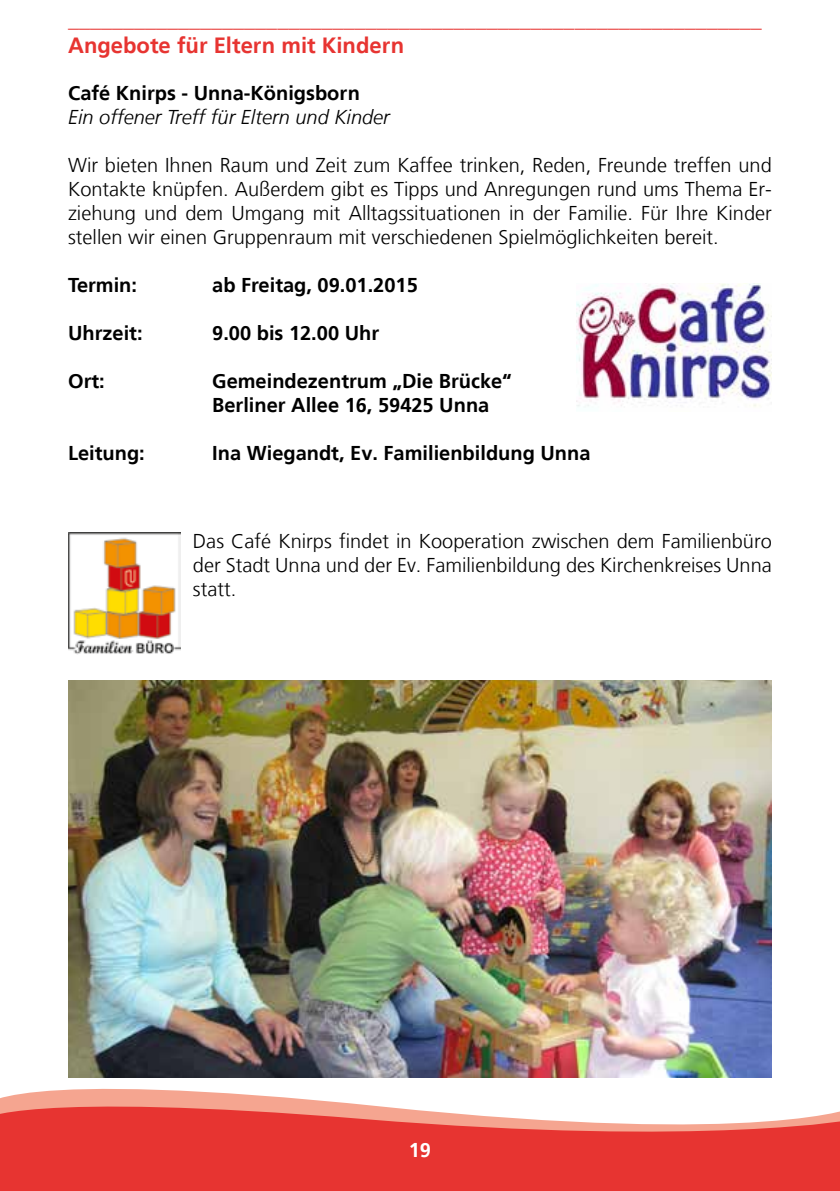
<style>
.page{position:relative;width:840px;height:1191px;background:#fff}
.page>*{position:absolute;margin:0;border:0;box-sizing:border-box;transform-origin:0 0}
.t1{font:700 22px/26.4px "Frutiger LT";color:#e73431}
.t2{font:300 20px/24px "Frutiger LT";color:#000;text-align:justify}
.t3{font:700 20px/24px "Frutiger LT";color:#000}
.t4{font:italic 300 20px "Frutiger LT";color:#000}
.t5{font:700 20px "Frutiger LT";color:#fff}
</style>
<div class="page">
<svg style="left:48px;top:1066px;width:724px;height:25px"></svg>
<svg style="left:0;top:1091px;width:839px;height:100px;fill:#e73431"></svg>
<img style="left:576px;top:283px;width:195px;height:124px">
<img style="left:68px;top:532px;width:112px;height:123px">
<img style="left:68px;top:680px;width:703px;height:397px">
<p class="t1" style="left:68px;top:6px;width:694px">_______________________________________________________________<br>Angebote für Eltern mit Kindern</p>
<p class="t3" style="left:68px;top:81px;width:293px">Café Knirps - Unna-Königsborn</p>
<p class="t4" style="left:68px;top:106px;width:323px">Ein offener Treff für Eltern und Kinder</p>
<p class="t2" style="left:68px;top:153px;width:705px">Wir bieten Ihnen Raum und Zeit zum Kaffee trinken, Reden, Freunde treffen und Kontakte knüpfen. Außerdem gibt es Tipps und Anregungen rund ums Thema Er&shy;ziehung und dem Umgang mit Alltagssituationen in der Familie. Für Ihre Kinder stellen wir einen Gruppenraum mit verschiedenen Spielmöglichkeiten bereit.</p>
<p class="t3" style="left:68px;top:273px;width:70px">Termin:</p>
<p class="t3" style="left:212px;top:273px;width:207px">ab Freitag, 09.01.2015</p>
<p class="t3" style="left:68px;top:321px;width:76px">Uhrzeit:</p>
<p class="t3" style="left:212px;top:321px;width:168px">9.00 bis 12.00 Uhr</p>
<p class="t3" style="left:68px;top:369px;width:38px">Ort:</p>
<p class="t3" style="left:212px;top:369px;width:301px">Gemeindezentrum „Die Brücke“<br>Berliner Allee 16, 59425 Unna</p>
<p class="t3" style="left:68px;top:441px;width:78px">Leitung:</p>
<p class="t3" style="left:212px;top:441px;width:379px">Ina Wiegandt, Ev. Familienbildung Unna</p>
<p class="t2" style="left:193px;top:529px;width:580px">Das Café Knirps findet in Kooperation zwischen dem Familienbüro der Stadt Unna und der Ev. Familienbildung des Kirchenkreises Unna statt.</p>
<p class="t5" style="left:408px;top:1138px;width:24px">19</p>
</div>
